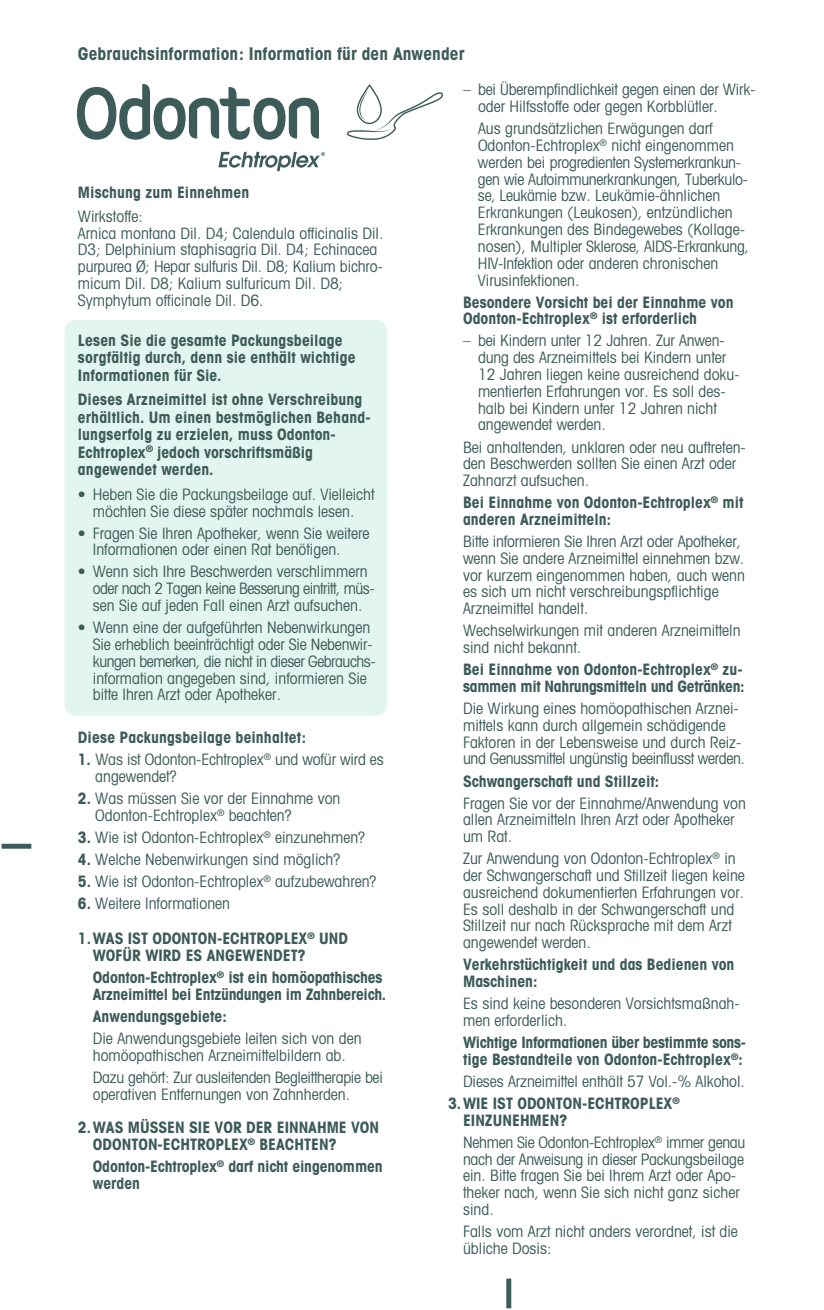
<style>
.page{position:relative;width:824px;height:1310px;background:#fff}
.page>*{position:absolute;margin:0;border:0;box-sizing:border-box;transform-origin:0 0}
.t1{font:700 condensed 17.5px "Avant Garde";letter-spacing:.005em;color:#3d5b58}
.t2{font:condensed 15.75px/16.8px "Avant Garde";color:#3d5b58}
.t3{font:700 condensed 15.75px/16.8px "Avant Garde";color:#3d5b58}
.t4{font:700 condensed 15.75px/16.8px "Avant Garde";letter-spacing:-.02em;color:#3d5b58}
.s1{font-weight:700}
</style>
<div class="page">
<div style="left:64px;top:320px;width:323px;height:395px;background:#e2f5f0;border-radius:10px"></div>
<svg style="left:218px;top:152px;width:107px;height:19px"></svg>
<svg style="left:77px;top:84px;width:242px;height:56px"></svg>
<svg style="left:346px;top:84px;width:97px;height:56px"></svg>
<hr style="left:2px;top:844px;width:29px;height:4px;background:#3d5b58">
<div style="left:506px;top:1278px;width:5px;height:30px;background:#3d5b58"></div>
<p class="t1" style="left:78px;top:43px;width:388px">Gebrauchsinformation: Information für den Anwender</p>
<p class="t3" style="left:78px;top:184px;width:173px">Mischung zum Einnehmen</p>
<p class="t2" style="left:78px;top:207px;width:307px">Wirkstoffe:<br>Arnica montana Dil. D4; Calendula officinalis Dil.<br>D3; Delphinium staphisagria Dil. D4; Echinacea purpurea Ø; Hepar sulfuris Dil. D8; Kalium bichro&shy;micum Dil. D8; Kalium sulfuricum Dil. D8; Symphytum officinale Dil. D6.</p>
<p class="t3" style="left:78px;top:331px;width:279px;line-height:17.5px">Lesen Sie die gesamte Packungsbeilage sorgfältig durch, denn sie enthält wichtige<br>Informationen für Sie.</p>
<p class="t3" style="left:78px;top:390px;width:294px;line-height:17.5px">Dieses Arzneimittel ist ohne Verschreibung erhältlich. Um einen bestmöglichen Behand&shy;lungserfolg zu erzielen, muss Odonton-Echtroplex<sup>®</sup> jedoch vorschriftsmäßig angewendet werden.</p>
<p class="t2" style="left:78px;top:485px;width:298px;text-align:center">• Heben Sie die Packungsbeilage auf. Vielleicht möchten Sie diese später nochmals lesen.</p>
<p class="t2" style="left:93px;top:524px;width:278px;text-indent:-15px">• Fragen Sie Ihren Apotheker, wenn Sie weitere<br>Informationen oder einen Rat benötigen.</p>
<p class="t2" style="left:93px;top:563px;width:283px;text-indent:-15px">• Wenn sich Ihre Beschwerden verschlimmern oder nach 2 Tagen keine Besserung eintritt, müs&shy;sen Sie auf jeden Fall einen Arzt aufsuchen.</p>
<p class="t2" style="left:93px;top:619px;width:284px;text-indent:-15px">• Wenn eine der aufgeführten Nebenwirkungen Sie erheblich beeinträchtigt oder Sie Nebenwir&shy;kungen bemerken, die nicht in dieser Gebrauchs&shy;information angegeben sind, informieren Sie bitte Ihren Arzt oder Apotheker.</p>
<p class="t3" style="left:78px;top:728px;width:230px">Diese Packungsbeilage beinhaltet:</p>
<p class="t2" style="left:95px;top:751px;width:290px;text-indent:-17px"><span class="s1">1.</span> Was ist Odonton-Echtroplex<sup>®</sup> und wofür wird es angewendet?</p>
<p class="t2" style="left:95px;top:789px;width:246px;text-indent:-17px"><span class="s1">2.</span> Was müssen Sie vor der Einnahme von<br>Odonton-Echtroplex<sup>®</sup> beachten?</p>
<p class="t2" style="left:78px;top:828px;width:289px"><span class="s1">3.</span> Wie ist Odonton-Echtroplex<sup>®</sup> einzunehmen?</p>
<p class="t2" style="left:78px;top:850px;width:264px"><span class="s1">4.</span> Welche Nebenwirkungen sind möglich?</p>
<p class="t2" style="left:78px;top:872px;width:300px"><span class="s1">5.</span> Wie ist Odonton-Echtroplex<sup>®</sup> aufzubewahren?</p>
<p class="t2" style="left:78px;top:894px;width:154px"><span class="s1">6.</span> Weitere Informationen</p>
<p class="t3" style="left:93px;top:930px;width:256px;text-indent:-15px">1. WAS IST ODONTON-ECHTROPLEX<sup>®</sup> UND<br>WOFÜR WIRD ES ANGEWENDET?</p>
<p class="t4" style="left:93px;top:968px;width:295px">Odonton-Echtroplex<sup>®</sup> ist ein homöopathisches<br>Arzneimittel bei Entzündungen im Zahnbereich.</p>
<p class="t3" style="left:93px;top:1007px;width:135px">Anwendungsgebiete:</p>
<p class="t2" style="left:93px;top:1029px;width:270px">Die Anwendungsgebiete leiten sich von den homöopathischen Arzneimittelbildern ab.</p>
<p class="t2" style="left:93px;top:1068px;width:291px">Dazu gehört: Zur ausleitenden Begleittherapie bei operativen Entfernungen von Zahnherden.</p>
<p class="t3" style="left:93px;top:1119px;width:288px;text-indent:-15px">2. WAS MÜSSEN SIE VOR DER EINNAHME VON<br>ODONTON-ECHTROPLEX<sup>®</sup> BEACHTEN?</p>
<p class="t3" style="left:93px;top:1157px;width:291px">Odonton-Echtroplex<sup>®</sup> darf nicht eingenommen werden</p>
<p class="t2" style="left:478px;top:81px;width:279px;text-indent:-15px">– bei Überempfindlichkeit gegen einen der Wirk&shy;oder Hilfsstoffe oder gegen Korbblütler.</p>
<p class="t2" style="left:478px;top:120px;width:273px">Aus grundsätzlichen Erwägungen darf Odonton-Echtroplex<sup>®</sup> nicht eingenommen werden bei progredienten Systemerkrankun&shy;gen wie Autoimmunerkrankungen, Tuberkulo&shy;se, Leukämie bzw. Leukämie-ähnlichen Erkrankungen (Leukosen), entzündlichen Erkrankungen des Bindegewebes (Kollage&shy;nosen), Multipler Sklerose, AIDS-Erkrankung, HIV-Infektion oder anderen chronischen Virusinfektionen.</p>
<p class="t3" style="left:463px;top:293px;width:272px">Besondere Vorsicht bei der Einnahme von<br>Odonton-Echtroplex<sup>®</sup> ist erforderlich</p>
<p class="t2" style="left:478px;top:332px;width:263px;text-indent:-15px">– bei Kindern unter 12 Jahren. Zur Anwen&shy;dung des Arzneimittels bei Kindern unter 12 Jahren liegen keine ausreichend doku&shy;mentierten Erfahrungen vor. Es soll des&shy;halb bei Kindern unter 12 Jahren nicht angewendet werden.</p>
<p class="t2" style="left:463px;top:438px;width:284px">Bei anhaltenden, unklaren oder neu auftreten&shy;den Beschwerden sollten Sie einen Arzt oder<br>Zahnarzt aufsuchen.</p>
<p class="t3" style="left:463px;top:494px;width:282px">Bei Einnahme von Odonton-Echtroplex<sup>®</sup> mit anderen Arzneimitteln:</p>
<p class="t2" style="left:463px;top:532px;width:283px">Bitte informieren Sie Ihren Arzt oder Apotheker, wenn Sie andere Arzneimittel einnehmen bzw. vor kurzem eingenommen haben, auch wenn es sich um nicht verschreibungspflichtige Arzneimittel handelt.</p>
<p class="t2" style="left:463px;top:622px;width:279px">Wechselwirkungen mit anderen Arzneimitteln sind nicht bekannt.</p>
<p class="t4" style="left:463px;top:661px;width:283px">Bei Einnahme von Odonton-Echtroplex<sup>®</sup> zu&shy;sammen mit Nahrungsmitteln und Getränken:</p>
<p class="t2" style="left:463px;top:699px;width:283px">Die Wirkung eines homöopathischen Arznei&shy;mittels kann durch allgemein schädigende Faktoren in der Lebensweise und durch Reiz&shy;und Genussmittel ungünstig beeinflusst werden.</p>
<p class="t3" style="left:463px;top:772px;width:198px">Schwangerschaft und Stillzeit:</p>
<p class="t2" style="left:463px;top:794px;width:284px">Fragen Sie vor der Einnahme/Anwendung von allen Arzneimitteln Ihren Arzt oder Apotheker um Rat.</p>
<p class="t2" style="left:463px;top:850px;width:283px">Zur Anwendung von Odonton-Echtroplex<sup>®</sup> in der Schwangerschaft und Stillzeit liegen keine ausreichend dokumentierten Erfahrungen vor.<br>Es soll deshalb in der Schwangerschaft und Stillzeit nur nach Rücksprache mit dem Arzt angewendet werden.</p>
<p class="t3" style="left:463px;top:956px;width:273px">Verkehrstüchtigkeit und das Bedienen von<br>Maschinen:</p>
<p class="t2" style="left:463px;top:994px;width:278px">Es sind keine besonderen Vorsichtsmaßnah&shy;men erforderlich.</p>
<p class="t4" style="left:463px;top:1033px;width:284px">Wichtige Informationen über bestimmte sons&shy;tige Bestandteile von Odonton-Echtroplex<sup>®</sup>:</p>
<p class="t2" style="left:463px;top:1072px;width:283px">Dieses Arzneimittel enthält 57 Vol.-% Alkohol.</p>
<p class="t3" style="left:463px;top:1094px;width:218px;text-indent:-15px">3. WIE IST ODONTON-ECHTROPLEX<sup>®<br></sup>EINZUNEHMEN?</p>
<p class="t2" style="left:463px;top:1133px;width:284px">Nehmen Sie Odonton-Echtroplex<sup>®</sup> immer genau nach der Anweisung in dieser Packungsbeilage ein. Bitte fragen Sie bei Ihrem Arzt oder Apo&shy;theker nach, wenn Sie sich nicht ganz sicher sind.</p>
<p class="t2" style="left:463px;top:1222px;width:276px">Falls vom Arzt nicht anders verordnet, ist die übliche Dosis:</p>
</div>
